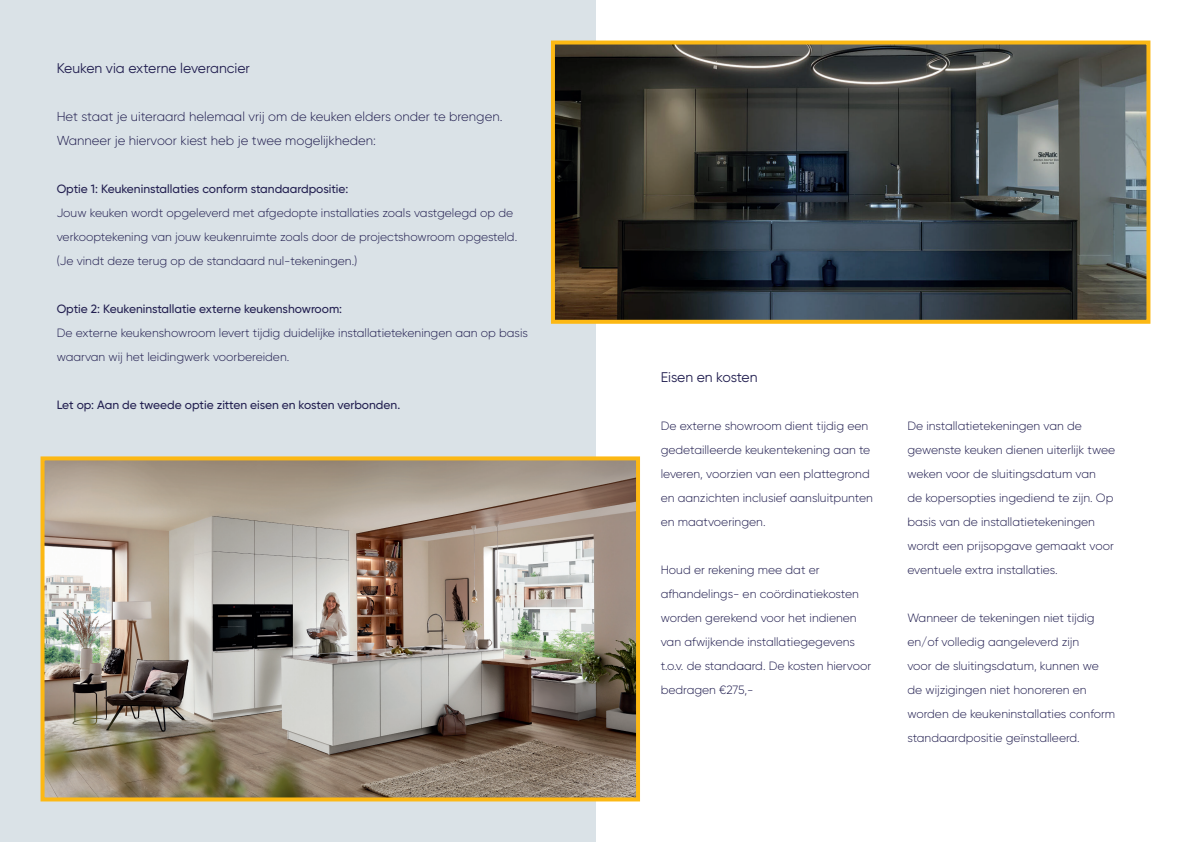
<style>
.page{position:relative;width:1191px;height:842px;background:#fff}
.page>*{position:absolute;margin:0;border:0;box-sizing:border-box;transform-origin:0 0}
.t1{font:14px "Gilroy";color:#221f50}
.t2{font:300 13px/24px "Gilroy";color:#221f50}
.t3{font:300 12px/24px "Gilroy";color:#221f50}
.t4{font:500 12px "Gilroy";color:#221f50}
</style>
<div class="page">
<div style="left:0;top:0;width:595px;height:842px;background:#dae2e7"></div>
<img style="left:46px;top:461px;width:589px;height:335px">
<div style="left:41px;top:456px;width:599px;height:345px;border:4px solid #fcb814"></div>
<img style="left:556px;top:46px;width:589px;height:273px">
<div style="left:551px;top:41px;width:599px;height:283px;border:4px solid #fcb814"></div>
<p class="t1" style="left:57px;top:59px;width:195px">Keuken via externe leverancier</p>
<p class="t2" style="left:57px;top:104px;width:447px">Het staat je uiteraard helemaal vrij om de keuken elders onder te brengen.<br>Wanneer je hiervoor kiest heb je twee mogelijkheden:</p>
<p class="t4" style="left:57px;top:181px;width:293px">Optie 1: Keukeninstallaties conform standaardpositie:</p>
<p class="t3" style="left:57px;top:200px;width:462px">Jouw keuken wordt opgeleverd met afgedopte installaties zoals vastgelegd op de verkooptekening van jouw keukenruimte zoals door de projectshowroom opgesteld. (Je vindt deze terug op de standaard nul-tekeningen.)</p>
<p class="t4" style="left:57px;top:301px;width:287px">Optie 2: Keukeninstallatie externe keukenshowroom:</p>
<p class="t3" style="left:57px;top:320px;width:473px">De externe keukenshowroom levert tijdig duidelijke installatietekeningen aan op basis waarvan wij het leidingwerk voorbereiden.</p>
<p class="t4" style="left:57px;top:397px;width:345px">Let op: Aan de tweede optie zitten eisen en kosten verbonden.</p>
<p class="t1" style="left:660px;top:368px;width:98px">Eisen en kosten</p>
<p class="t3" style="left:660px;top:414px;width:214px">De externe showroom dient tijdig een gedetailleerde keukentekening aan te leveren, voorzien van een plattegrond en aanzichten inclusief aansluitpunten en maatvoeringen.</p>
<p class="t3" style="left:660px;top:558px;width:212px">Houd er rekening mee dat er afhandelings- en coördinatiekosten worden gerekend voor het indienen van afwijkende installatiegegevens t.o.v. de standaard. De kosten hiervoor bedragen €275,-</p>
<p class="t3" style="left:907px;top:413px;width:209px">De installatietekeningen van de gewenste keuken dienen uiterlijk twee weken voor de sluitingsdatum van<br>de kopersopties ingediend te zijn. Op basis van de installatietekeningen wordt een prijsopgave gemaakt voor eventuele extra installaties.</p>
<p class="t3" style="left:907px;top:605px;width:209px">Wanneer de tekeningen niet tijdig en/of volledig aangeleverd zijn<br>voor de sluitingsdatum, kunnen we de wijzigingen niet honoreren en worden de keukeninstallaties conform standaardpositie geïnstalleerd.</p>
</div>
